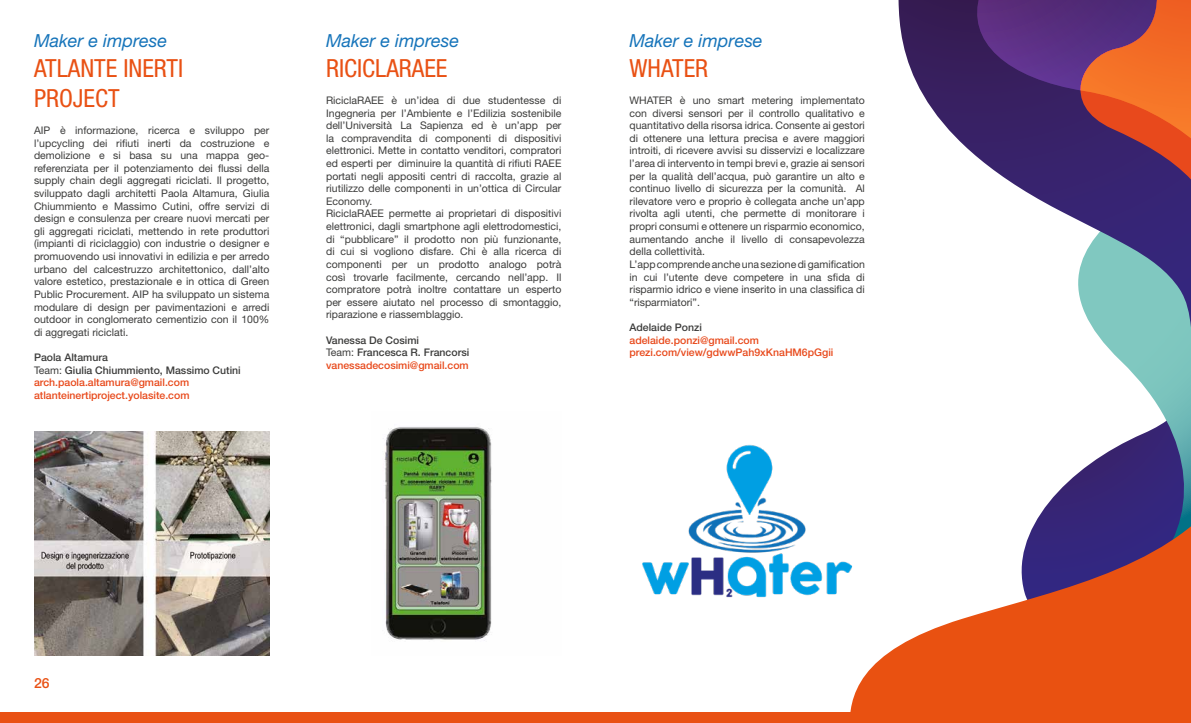
<style>
.page{position:relative;width:1191px;height:723px;background:#fff}
.page>*{position:absolute;margin:0;border:0;box-sizing:border-box;transform-origin:0 0}
.t1{font:condensed 25px/30px "Helvetica Neue LT Std";color:#e95114}
.t2{font:italic 18px "Helvetica Neue LT Std";color:#1674ba}
.t3{font:500 14px "Helvetica Neue LT Std";color:#e95114}
.t4{font:10.5px/12.6px "Helvetica Neue LT Std";color:#3c3c3b}
.t5{font:500 10.5px/12.6px "Helvetica Neue LT Std";color:#e8491b}
.t6{font:500 10.5px/12.6px "Helvetica Neue LT Std";color:#3c3c3b}
.s1{color:#3c3c3b}
.s2{font-weight:400;color:#3c3c3b}
.s3{font-weight:400}
.s4{color:#e8491b}
</style>
<div class="page">
<img style="left:34px;top:432px;width:235px;height:224px">
<img style="left:383px;top:427px;width:109px;height:214px">
<div style="left:0;top:713px;width:1191px;height:10px;background:#e95114"></div>
<img style="left:642px;top:445px;width:207px;height:153px">
<svg style="left:1079px;top:327px;width:112px;height:145px"></svg>
<svg style="left:849px;top:472px;width:342px;height:241px"></svg>
<svg style="left:898px;top:0;width:293px;height:327px"></svg>
<svg style="left:1058px;top:194px;width:133px;height:84px;fill:#372579"></svg>
<svg style="left:977px;top:0;width:214px;height:194px;background:#793d5f"></svg>
<h2 class="t2" style="left:34px;top:30px;width:135px">Maker e imprese</h2>
<h2 class="t2" style="left:326px;top:30px;width:135px">Maker e imprese</h2>
<h1 class="t1" style="left:34px;top:53px;width:151px">ATLANTE INERTI<br>PROJECT</h1>
<p class="t4" style="left:34px;top:124px;width:237px;text-align:justify">AIP è informazione, ricerca e sviluppo per l’upcycling dei rifiuti inerti da costruzione e demolizione e si basa su una mappa geo&shy;referenziata per il potenziamento dei flussi della supply chain degli aggregati riciclati. Il progetto, sviluppato dagli architetti Paola Altamura, Giulia Chiummiento e Massimo Cutini, offre servizi di design e consulenza per creare nuovi mercati per gli aggregati riciclati, mettendo in rete produttori (impianti di riciclaggio) con industrie o designer e promuovendo usi innovativi in edilizia e per arredo urbano del calcestruzzo architettonico, dall’alto valore estetico, prestazionale e in ottica di Green Public Procurement. AIP ha sviluppato un sistema modulare di design per pavimentazioni e arredi outdoor in conglomerato cementizio con il 100% di aggregati riciclati.</p>
<p class="t5" style="left:34px;top:351px;width:208px"><span class="s1">Paola Altamura<br></span><span class="s2">Team:</span> <span class="s1">Giulia Chiummiento, Massimo Cutini </span>arch.paola.altamura@gmail.com atlanteinertiproject.yolasite.com</p>
<h1 class="t1" style="left:326px;top:53px;width:123px">RICICLARAEE</h1>
<p class="t4" style="left:326px;top:94px;width:237px">RiciclaRAEE è un’idea di due studentesse di Ingegneria per l’Ambiente e l’Edilizia sostenibile dell’Università La Sapienza ed è un’app per la compravendita di componenti di dispositivi elettronici. Mette in contatto venditori, compratori ed esperti per diminuire la quantità di rifiuti RAEE portati negli appositi centri di raccolta, grazie al riutilizzo delle componenti in un’ottica di Circular Economy.<br>RiciclaRAEE permette ai proprietari di dispositivi elettronici, dagli smartphone agli elettrodomestici, di “pubblicare” il prodotto non più funzionante, di cui si vogliono disfare. Chi è alla ricerca di componenti per un prodotto analogo potrà così trovarle facilmente, cercando nell’app. Il compratore potrà inoltre contattare un esperto per essere aiutato nel processo di smontaggio, riparazione e riassemblaggio.</p>
<p class="t6" style="left:326px;top:333px;width:145px">Vanessa De Cosimi<br><span class="s3">Team:</span> Francesca R. Francorsi <span class="s4">vanessadecosimi@gmail.com</span></p>
<h2 class="t2" style="left:629px;top:30px;width:135px">Maker e imprese</h2>
<h1 class="t1" style="left:629px;top:53px;width:80px">WHATER</h1>
<p class="t4" style="left:629px;top:94px;width:237px">WHATER è uno smart metering implementato con diversi sensori per il controllo qualitativo e quantitativo della risorsa idrica. Consente ai gestori di ottenere una lettura precisa e avere maggiori introiti, di ricevere avvisi su disservizi e localizzare l’area di intervento in tempi brevi e, grazie ai sensori per la qualità dell’acqua, può garantire un alto e continuo livello di sicurezza per la comunità. Al rilevatore vero e proprio è collegata anche un’app rivolta agli utenti, che permette di monitorare i propri consumi e ottenere un risparmio economico, aumentando anche il livello di consapevolezza della collettività.<br>L’app comprende anche una sezione di gamification in cui l’utente deve competere in una sfida di risparmio idrico e viene inserito in una classifica di “risparmiatori”.</p>
<p class="t6" style="left:629px;top:321px;width:74px">Adelaide Ponzi</p>
<p class="t5" style="left:629px;top:333px;width:205px">adelaide.ponzi@gmail.com prezi.com/view/gdwwPah9xKnaHM6pGgii</p>
<h3 class="t3" style="left:34px;top:674px;width:17px">26</h3>
</div>
